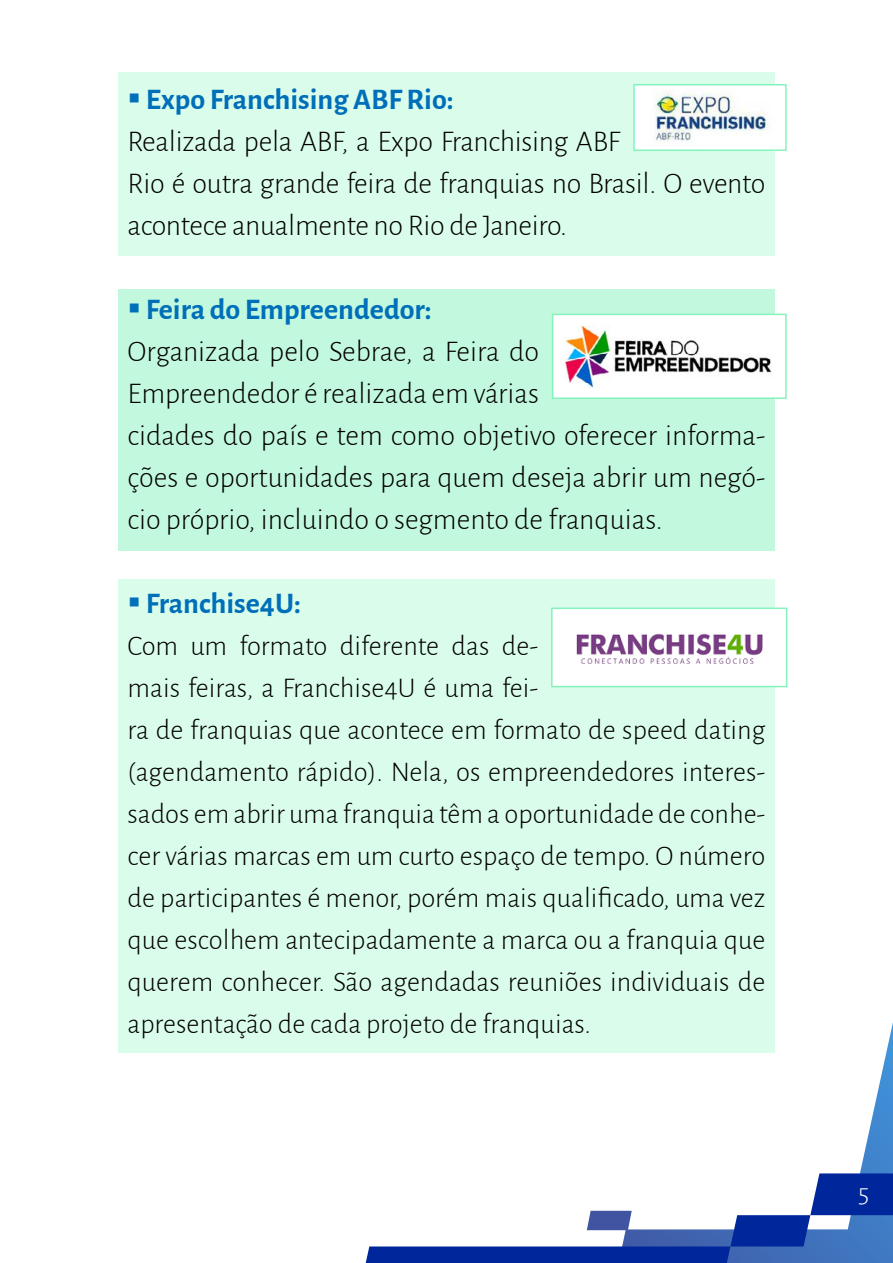
<style>
.page{position:relative;width:893px;height:1263px;background:#fff}
.page>*{position:absolute;margin:0;border:0;box-sizing:border-box;transform-origin:0 0}
.t1{font:300 30px/42px "Alegreya Sans";letter-spacing:-.01em;color:#000}
.t2{font:700 30px "Alegreya Sans";color:#006fb9}
.t3{font:300 28.5px/42px "Alegreya Sans";color:#000}
.t4{font:300 27px "Alegreya Sans";color:#fff}
.s1{color:#006fb9}
.s2{font-weight:700;color:#006fb9}
</style>
<div class="page">
<div style="left:118px;top:289px;width:657px;height:262px;background:#c2f9de"></div>
<div style="left:118px;top:579px;width:657px;height:473px;background:#dafceb"></div>
<div style="left:118px;top:72px;width:657px;height:184px;background:#dafceb"></div>
<div style="left:634px;top:85px;width:152px;height:65px;background:#fff"></div>
<img style="left:655px;top:89px;width:116px;height:52px">
<div style="left:633px;top:84px;width:154px;height:67px;border:2px solid #84f4bc"></div>
<div style="left:553px;top:314px;width:233px;height:84px;background:#fff"></div>
<img style="left:564px;top:325px;width:208px;height:62px">
<div style="left:552px;top:314px;width:235px;height:85px;border:2px solid #84f4bc"></div>
<div style="left:552px;top:608px;width:235px;height:79px;background:#fff"></div>
<img style="left:576px;top:633px;width:187px;height:31px">
<div style="left:551px;top:607px;width:236px;height:80px;border:2px solid #84f4bc"></div>
<svg style="left:615px;top:1022px;width:278px;height:151px"></svg>
<svg style="left:366px;top:1173px;width:527px;height:90px"></svg>
<p class="t1" style="left:128px;top:77px;width:639px"><span class="s1">▪</span> <span class="s2">Expo Franchising ABF Rio:<br></span>Realizada pela ABF, a Expo Franchising ABF<br>Rio é outra grande feira de franquias no Brasil. O evento acontece anualmente no Rio de Janeiro.</p>
<p class="t1" style="left:128px;top:287px;width:639px"><span class="s1">▪</span> <span class="s2">Feira do Empreendedor:<br></span>Organizada pelo Sebrae, a Feira do<br>Empreendedor é realizada em várias<br>cidades do país e tem como objetivo oferecer informa&shy;ções e oportunidades para quem deseja abrir um negó&shy;cio próprio, incluindo o segmento de franquias.</p>
<p class="t2" style="left:128px;top:581px;width:175px">▪ Franchise4U:</p>
<p class="t3" style="left:128px;top:624px;width:639px">Com um formato diferente das de-<br>mais feiras, a Franchise4U é uma fei-<br>ra de franquias que acontece em formato de speed dating (agendamento rápido). Nela, os empreendedores interes&shy;sados em abrir uma franquia têm a oportunidade de conhe&shy;cer várias marcas em um curto espaço de tempo. O número de participantes é menor, porém mais qualificado, uma vez que escolhem antecipadamente a marca ou a franquia que querem conhecer. São agendadas reuniões individuais de apresentação de cada projeto de franquias.</p>
<p class="t4" style="left:858px;top:1175px;width:13px">5</p>
</div>
